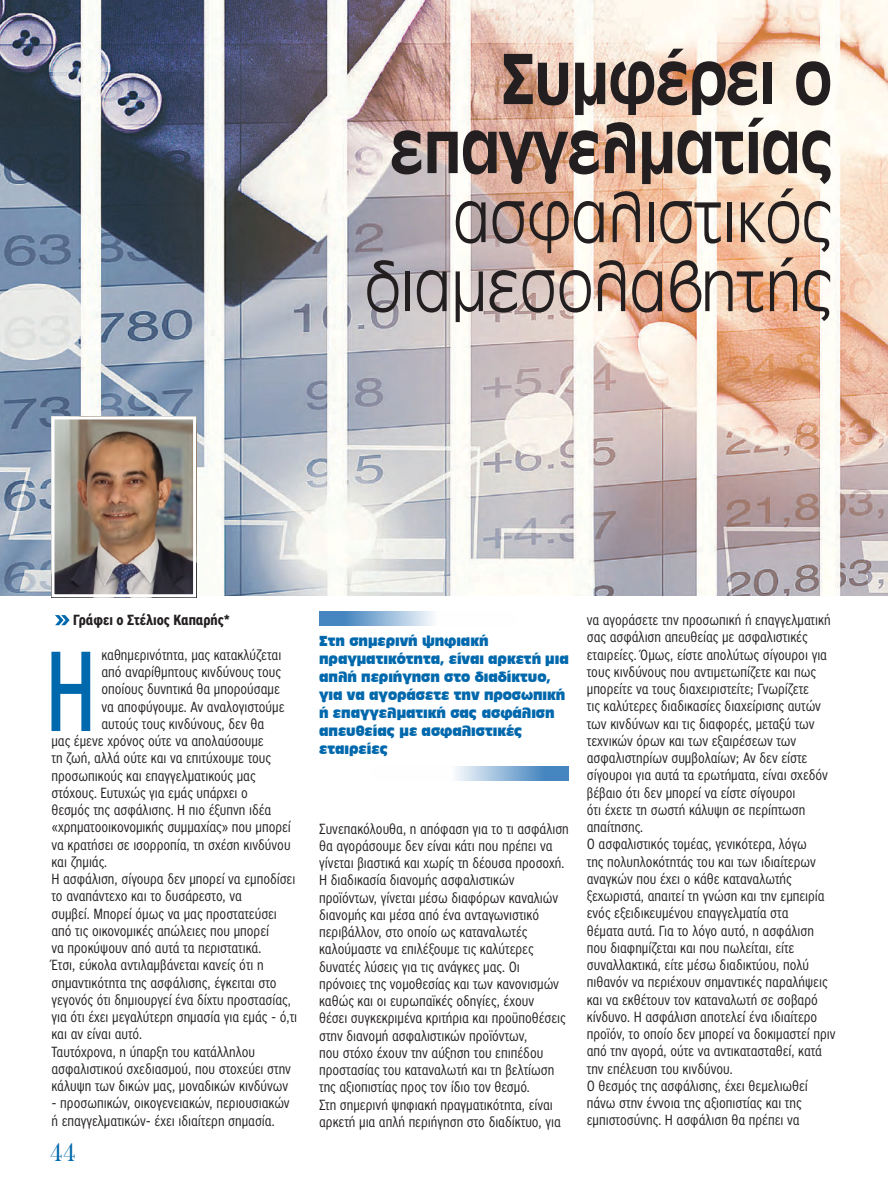
<style>
.page{position:relative;width:888px;height:1186px;background:#fff}
.page>*{position:absolute;margin:0;border:0;box-sizing:border-box;transform-origin:0 0}
.t1{font:121.8px "PF Grand Gothik Cond";color:#0068ac;scale:.8 1}
.t2{font:300 67.5px/69px "Incised 901 Greek BT";letter-spacing:-.01em;color:#231f20;text-align:right;scale:.9 1}
.t3{font:700 67.5px/69px "Incised 901 Greek BT";letter-spacing:-.01em;color:#231f20;text-align:right;scale:.9 1}
.t4{font:25.95px "Bask Old Face";color:#0068ac}
.t5{font:300 15.75px/17.2px "PF Grand Gothik Cond";color:#231f20}
.t6{font:700 15.75px "PF Grand Gothik Cond";color:#231f20}
.t7{font:13.5px/18px "Incised 901 Greek BT Compact";letter-spacing:-.01em;color:#0068ac;scale:.9 1}
</style>
<div class="page">
<svg style="left:55px;top:615px;width:15px;height:10px"></svg>
<img style="left:0;top:0;width:888px;height:595px">
<img style="left:55px;top:420px;width:137px;height:173px">
<div style="left:51px;top:416px;width:145px;height:181px;border:3px solid #fff"></div>
<svg style="left:319px;top:611px;width:114px;height:14px;background:#88b1d6"></svg>
<svg style="left:456px;top:766px;width:113px;height:14px;background:#89b2d6"></svg>
<h2 class="t3" style="left:390px;top:46px;width:493px">Συμφέρει ο επαγγελματίας</h2>
<h2 class="t2" style="left:364px;top:184px;width:521px">ασφαλιστικός διαμεσολαβητής</h2>
<p class="t6" style="left:73px;top:611px;width:158px">Γράφει ο Στέλιος Καπαρής*</p>
<h1 class="t1" style="left:46px;top:625px;width:65px">Η</h1>
<p class="t5" style="left:101px;top:646px;width:181px">καθημερινότητα, μας κατακλύζεται</p>
<p class="t5" style="left:101px;top:663px;width:181px">από αναρίθμητους κινδύνους τους</p>
<p class="t5" style="left:101px;top:680px;width:180px">οποίους δυνητικά θα μπορούσαμε</p>
<p class="t5" style="left:101px;top:698px;width:185px">να αποφύγουμε. Αν αναλογιστούμε</p>
<p class="t5" style="left:101px;top:715px;width:164px">αυτούς τους κινδύνους, δεν θα</p>
<p class="t5" style="left:51px;top:732px;width:214px">μας έμενε χρόνος ούτε να απολαύσουμε</p>
<p class="t5" style="left:51px;top:749px;width:221px">τη ζωή, αλλά ούτε και να επιτύχουμε τους</p>
<p class="t5" style="left:51px;top:767px;width:206px">προσωπικούς και επαγγελματικούς μας</p>
<p class="t5" style="left:51px;top:784px;width:198px">στόχους. Ευτυχώς για εμάς υπάρχει ο</p>
<p class="t5" style="left:51px;top:801px;width:221px">θεσμός της ασφάλισης. Η πιο έξυπνη ιδέα</p>
<p class="t5" style="left:51px;top:818px;width:241px">«χρηματοοικονομικής συμμαχίας» που μπορεί</p>
<p class="t5" style="left:51px;top:835px;width:241px">να κρατήσει σε ισορροπία, τη σχέση κινδύνου</p>
<p class="t5" style="left:51px;top:853px;width:57px">και ζημιάς.</p>
<p class="t5" style="left:51px;top:870px;width:245px">Η ασφάλιση, σίγουρα δεν μπορεί να εμποδίσει</p>
<p class="t5" style="left:51px;top:887px;width:192px">το αναπάντεχο και το δυσάρεστο, να</p>
<p class="t5" style="left:51px;top:904px;width:227px">συμβεί. Μπορεί όμως να μας προστατεύσει</p>
<p class="t5" style="left:51px;top:922px;width:219px">από τις οικονομικές απώλειες που μπορεί</p>
<p class="t5" style="left:51px;top:939px;width:211px">να προκύψουν από αυτά τα περιστατικά.</p>
<p class="t5" style="left:51px;top:956px;width:214px">Έτσι, εύκολα αντιλαμβάνεται κανείς ότι η</p>
<p class="t5" style="left:51px;top:973px;width:227px">σημαντικότητα της ασφάλισης, έγκειται στο</p>
<p class="t5" style="left:51px;top:991px;width:241px">γεγονός ότι δημιουργεί ένα δίχτυ προστασίας,</p>
<p class="t5" style="left:51px;top:1008px;width:247px">για ότι έχει μεγαλύτερη σημασία για εμάς - ό,τι</p>
<p class="t5" style="left:51px;top:1025px;width:92px">και αν είναι αυτό.</p>
<p class="t5" style="left:51px;top:1042px;width:205px">Ταυτόχρονα, η ύπαρξη του κατάλληλου</p>
<p class="t5" style="left:51px;top:1060px;width:241px">ασφαλιστικού σχεδιασμού, που στοχεύει στην</p>
<p class="t5" style="left:51px;top:1077px;width:238px">κάλυψη των δικών μας, μοναδικών κινδύνων</p>
<p class="t5" style="left:51px;top:1094px;width:240px">- προσωπικών, οικογενειακών, περιουσιακών ή επαγγελματικών- έχει ιδιαίτερη σημασία.</p>
<h3 class="t4" style="left:50px;top:1138px;width:27px">44</h3>
<p class="t7" style="left:319px;top:632px;width:279px">Στη σημερινή ψηφιακή πραγματικότητα, είναι αρκετή μια απλή περιήγηση στο διαδίκτυο, για να αγοράσετε την προσωπική ή επαγγελματική σας ασφάλιση απευθείας με ασφαλιστικές εταιρείες</p>
<p class="t5" style="left:319px;top:820px;width:251px">Συνεπακόλουθα, η απόφαση για το τι ασφάλιση θα αγοράσουμε δεν είναι κάτι που πρέπει να γίνεται βιαστικά και χωρίς τη δέουσα προσοχή.<br>Η διαδικασία διανομής ασφαλιστικών προϊόντων, γίνεται μέσω διαφόρων καναλιών διανομής και μέσα από ένα ανταγωνιστικό περιβάλλον, στο οποίο ως καταναλωτές καλούμαστε να επιλέξουμε τις καλύτερες δυνατές λύσεις για τις ανάγκες μας. Οι πρόνοιες της νομοθεσίας και των κανονισμών καθώς και οι ευρωπαϊκές οδηγίες, έχουν<br>θέσει συγκεκριμένα κριτήρια και προϋποθέσεις στην διανομή ασφαλιστικών προϊόντων,<br>που στόχο έχουν την αύξηση του επιπέδου προστασίας του καταναλωτή και τη βελτίωση της αξιοπιστίας προς τον ίδιο τον θεσμό.<br>Στη σημερινή ψηφιακή πραγματικότητα, είναι αρκετή μια απλή περιήγηση στο διαδίκτυο, για</p>
<p class="t5" style="left:587px;top:611px;width:250px">να αγοράσετε την προσωπική ή επαγγελματική σας ασφάλιση απευθείας με ασφαλιστικές εταιρείες. Όμως, είστε απολύτως σίγουροι για τους κινδύνους που αντιμετωπίζετε και πως μπορείτε να τους διαχειριστείτε; Γνωρίζετε<br>τις καλύτερες διαδικασίες διαχείρισης αυτών των κινδύνων και τις διαφορές, μεταξύ των τεχνικών όρων και των εξαιρέσεων των ασφαλιστηρίων συμβολαίων; Αν δεν είστε σίγουροι για αυτά τα ερωτήματα, είναι σχεδόν βέβαιο ότι δεν μπορεί να είστε σίγουροι<br>ότι έχετε τη σωστή κάλυψη σε περίπτωση απαίτησης.<br>Ο ασφαλιστικός τομέας, γενικότερα, λόγω<br>της πολυπλοκότητάς του και των ιδιαίτερων αναγκών που έχει ο κάθε καταναλωτής ξεχωριστά, απαιτεί τη γνώση και την εμπειρία ενός εξειδικευμένου επαγγελματία στα<br>θέματα αυτά. Για το λόγο αυτό, η ασφάλιση που διαφημίζεται και που πωλείται, είτε συναλλακτικά, είτε μέσω διαδικτύου, πολύ πιθανόν να περιέχουν σημαντικές παραλήψεις και να εκθέτουν τον καταναλωτή σε σοβαρό κίνδυνο. Η ασφάλιση αποτελεί ένα ιδιαίτερο προϊόν, το οποίο δεν μπορεί να δοκιμαστεί πριν από την αγορά, ούτε να αντικατασταθεί, κατά την επέλευση του κινδύνου.<br>Ο θεσμός της ασφάλισης, έχει θεμελιωθεί πάνω στην έννοια της αξιοπιστίας και της εμπιστοσύνης. Η ασφάλιση θα πρέπει να</p>
</div>
